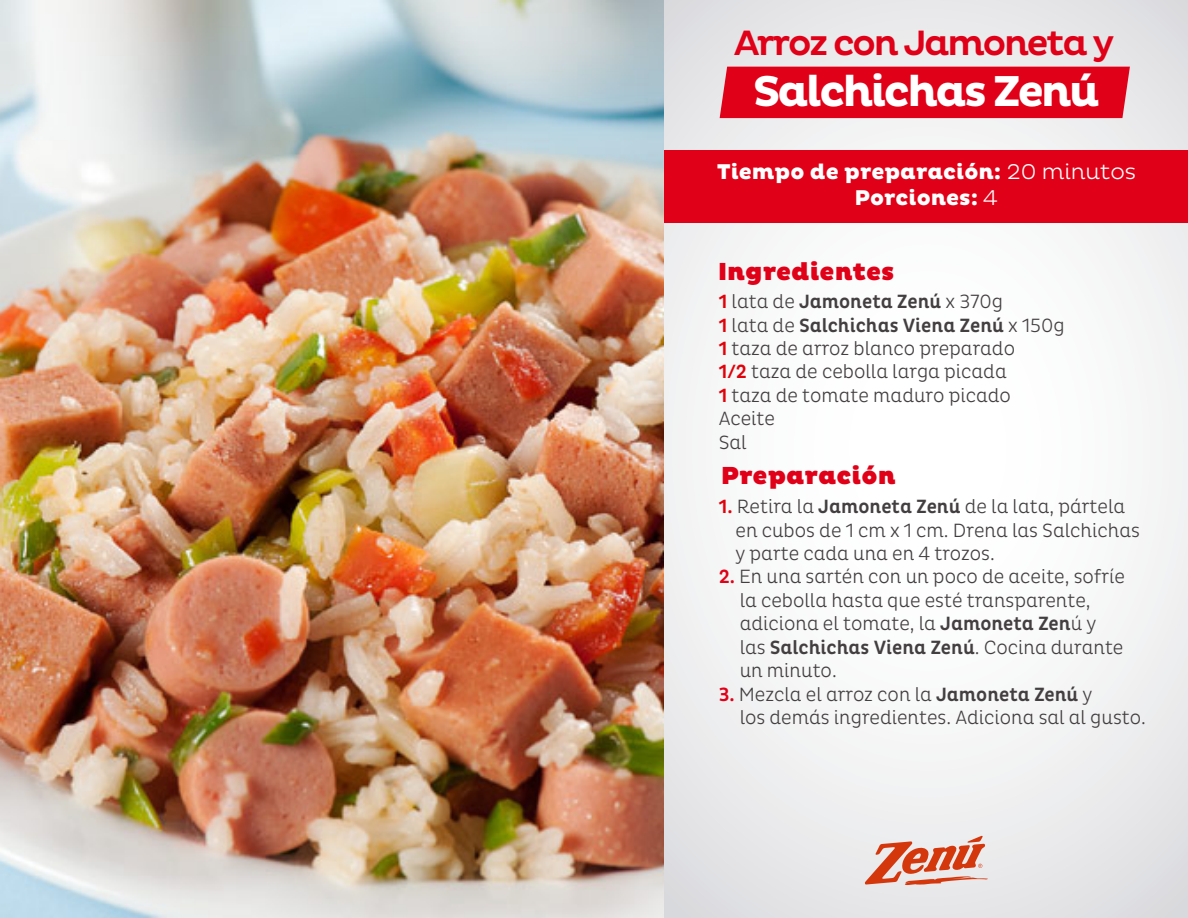
<style>
.page{position:relative;width:1188px;height:918px;background:#fff}
.page>*{position:absolute;margin:0;border:0;box-sizing:border-box;transform-origin:0 0}
.t1{font:700 43.95px "Pluto";letter-spacing:-.06em;color:#fff}
.t2{font:500 35.85px "Pluto";letter-spacing:-.06em;color:#e00017}
.t3{font:900 25.05px "Pluto";color:#e00017}
.t4{font:800 21.75px/25.8px "Pluto";color:#fff;text-align:center}
.t5{font:300 19.5px/23.4px "Pluto Cond";color:#433f40}
.s1{font-weight:300}
.s2{font-weight:500;color:#e00109}
.s3{font-weight:500}
.s4{font-weight:500;color:#e00017}
</style>
<div class="page">
<svg style="left:664px;top:0;width:524px;height:918px"></svg>
<div style="left:664px;top:150px;width:524px;height:72px;background:#e00017"></div>
<svg style="left:865px;top:835px;width:123px;height:50px;background:#e2a596"></svg>
<div style="left:720px;top:67px;width:410px;height:51px;background:#e00017"></div>
<img style="left:0;top:0;width:664px;height:918px">
<h2 class="t2" style="left:734px;top:23px;width:382px">Arroz con Jamoneta y</h2>
<h1 class="t1" style="left:753px;top:66px;width:349px">Salchichas Zenú</h1>
<p class="t4" style="left:717px;top:159px;width:421px">Tiempo de preparación: <span class="s1">20 minutos<br></span>Porciones: <span class="s1">4</span></p>
<p class="t3" style="left:718px;top:257px;width:178px">Ingredientes</p>
<p class="t5" style="left:719px;top:290px;width:347px"><span class="s2">1</span> lata de <span class="s3">Jamoneta Zenú</span> x 370g<br><span class="s2">1</span> lata de <span class="s3">Salchichas Viena Zenú</span> x 150g<br><span class="s2">1</span> taza de arroz blanco preparado<br><span class="s2">1/2</span> taza de cebolla larga picada<br><span class="s2">1</span> taza de tomate maduro picado<br>Aceite<br>Sal</p>
<p class="t3" style="left:721px;top:461px;width:177px">Preparación</p>
<p class="t5" style="left:735px;top:495px;width:406px;text-indent:-17px"><span class="s2">1.</span> Retira la <span class="s3">Jamoneta Zenú</span> de la lata, pártela en cubos de 1 cm x 1 cm. Drena las Salchichas y parte cada una en 4 trozos.</p>
<p class="t5" style="left:740px;top:565px;width:387px;text-indent:-21px"><span class="s4">2.</span> En una sartén con un poco de aceite, sofríe la cebolla hasta que esté transparente, adiciona el tomate, la <span class="s3">Jamoneta Zen</span>ú y las <span class="s3">Salchichas Viena Zenú</span>. Cocina durante un minuto.</p>
<p class="t5" style="left:740px;top:683px;width:408px;text-indent:-21px"><span class="s4">3.</span> Mezcla el arroz con la <span class="s3">Jamoneta Zenú</span> y<br>los demás ingredientes. Adiciona sal al gusto.</p>
</div>
